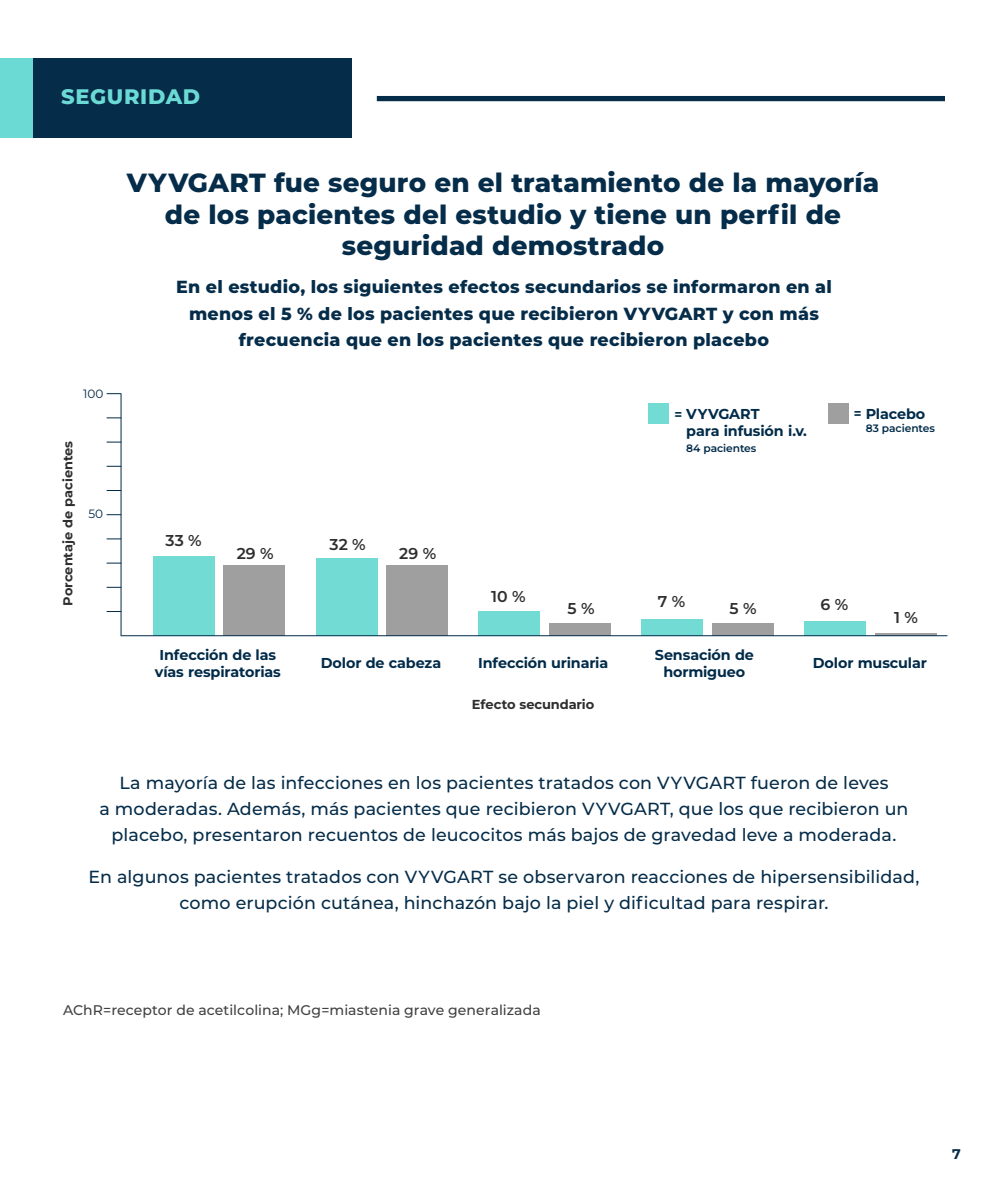
<style>
.page{position:relative;width:1008px;height:1197px;background:#fff}
.page>*{position:absolute;margin:0;border:0;box-sizing:border-box;transform-origin:0 0}
.H2_A{font:800 26.25px/31.5px "Montserrat";letter-spacing:.01em;color:#052c49;text-align:center}
.t1{font:800 21px "Montserrat";letter-spacing:.03em;color:#6bdad5}
._01_Body{font:500 17.5px/26.2px "Montserrat";letter-spacing:.005em;color:#052c49;text-align:center}
._01_Body-2{font:800 17.5px/26.2px "Montserrat";letter-spacing:.015em;color:#052c49;text-align:center}
.t2{font:600 15.75px "Montserrat";color:#2e2e2e}
.t3{font:700 14.35px/17.2px "Montserrat";letter-spacing:-.01em;color:#002b49;text-align:center}
._04_Footnotes{font:500 14px "Montserrat";letter-spacing:.005em;color:#414042}
.t4{font:700 14px "Montserrat";color:#052c49}
.t5{font:700 12.95px "Montserrat";letter-spacing:-.005em;color:#2e2e2e}
.t6{font:12.08px "Montserrat";color:#002b49}
.t7{font:600 10.67px "Montserrat";letter-spacing:-.005em;color:#002b49}
.s1{font-size:12.95px}
</style>
<div class="page">
<div style="left:377px;top:96px;width:568px;height:5px;background:#052c49"></div>
<div style="left:0;top:58px;width:33px;height:79px;background:#6bdad5"></div>
<div style="left:33px;top:58px;width:319px;height:79px;background:#052c49"></div>
<hr style="left:121px;top:394px;width:1px;height:242px;background:#002b49">
<svg style="left:107px;top:611px;width:14px;height:1px"></svg>
<svg style="left:107px;top:587px;width:14px;height:1px"></svg>
<svg style="left:107px;top:563px;width:14px;height:1px"></svg>
<svg style="left:107px;top:539px;width:14px;height:1px"></svg>
<svg style="left:107px;top:514px;width:14px;height:1px"></svg>
<svg style="left:107px;top:490px;width:14px;height:1px"></svg>
<svg style="left:107px;top:466px;width:14px;height:1px"></svg>
<svg style="left:107px;top:442px;width:14px;height:1px"></svg>
<svg style="left:107px;top:418px;width:14px;height:1px"></svg>
<svg style="left:107px;top:393px;width:14px;height:1px"></svg>
<div style="left:828px;top:403px;width:21px;height:21px;background:#9f9f9f"></div>
<div style="left:649px;top:403px;width:20px;height:21px;background:#71dbd4"></div>
<div style="left:153px;top:556px;width:61px;height:80px;background:#71dbd4"></div>
<div style="left:224px;top:566px;width:61px;height:70px;background:#9f9f9f"></div>
<div style="left:316px;top:558px;width:61px;height:78px;background:#71dbd4"></div>
<div style="left:387px;top:566px;width:61px;height:70px;background:#9f9f9f"></div>
<div style="left:479px;top:611px;width:61px;height:25px;background:#71dbd4"></div>
<div style="left:549px;top:623px;width:62px;height:13px;background:#9f9f9f"></div>
<div style="left:642px;top:619px;width:61px;height:17px;background:#71dbd4"></div>
<div style="left:712px;top:623px;width:61px;height:13px;background:#9f9f9f"></div>
<div style="left:805px;top:621px;width:61px;height:15px;background:#71dbd4"></div>
<hr style="left:875px;top:633px;width:61px;height:3px;background:#9f9f9f">
<hr style="left:121px;top:635px;width:826px;height:1px;background:#002b49">
<h2 class="t1" style="left:61px;top:81px;width:141px">SEGURIDAD</h2>
<p class="t6" style="left:83px;top:386px;width:22px">100</p>
<p class="t5" style="left:59px;top:606px;width:166px;rotate:-90deg">Porcentaje de pacientes</p>
<p class="t6" style="left:88px;top:506px;width:16px">50</p>
<p class="H2_A" style="left:127px;top:166px;width:754px">VYVGART fue seguro en el tratamiento de la mayoría de los pacientes del estudio y tiene un perfil de seguridad demostrado</p>
<p class="_01_Body-2" style="left:176px;top:273px;width:657px">En el estudio, los siguientes efectos secundarios se informaron en al menos el 5 % de los pacientes que recibieron VYVGART y con más frecuencia que en los pacientes que recibieron placebo</p>
<p class="t2" style="left:166px;top:529px;width:38px">33 %</p>
<p class="t2" style="left:330px;top:534px;width:38px">32 %</p>
<p class="t2" style="left:237px;top:543px;width:39px">29 %</p>
<p class="t2" style="left:399px;top:543px;width:39px">29 %</p>
<p class="t3" style="left:155px;top:646px;width:128px">Infección de las vías respiratorias</p>
<p class="t3" style="left:321px;top:654px;width:122px">Dolor de cabeza</p>
<p class="t2" style="left:491px;top:586px;width:36px">10 %</p>
<p class="t2" style="left:567px;top:598px;width:29px">5 %</p>
<p class="t3" style="left:686px;top:405px;width:122px;text-align:left;text-indent:-12px"><span class="s1">=</span> VYVGART<br>para infusión i.v.</p>
<p class="t7" style="left:686px;top:441px;width:72px">84 pacientes</p>
<p class="t3" style="left:854px;top:405px;width:73px"><span class="s1">=</span> Placebo</p>
<p class="t7" style="left:866px;top:421px;width:71px">83 pacientes</p>
<p class="t2" style="left:658px;top:591px;width:29px">7 %</p>
<p class="t2" style="left:729px;top:598px;width:29px">5 %</p>
<p class="t2" style="left:821px;top:594px;width:29px">6 %</p>
<p class="t2" style="left:894px;top:607px;width:25px">1 %</p>
<p class="t3" style="left:478px;top:654px;width:132px">Infección urinaria</p>
<p class="t3" style="left:655px;top:646px;width:100px">Sensación de hormigueo</p>
<p class="t3" style="left:813px;top:654px;width:116px">Dolor muscular</p>
<p class="t5" style="left:472px;top:696px;width:124px">Efecto secundario</p>
<p class="_01_Body" style="left:99px;top:769px;width:811px">La mayoría de las infecciones en los pacientes tratados con VYVGART fueron de leves<br>a moderadas. Además, más pacientes que recibieron VYVGART, que los que recibieron un placebo, presentaron recuentos de leucocitos más bajos de gravedad leve a moderada.</p>
<p class="_01_Body" style="left:89px;top:863px;width:832px">En algunos pacientes tratados con VYVGART se observaron reacciones de hipersensibilidad, como erupción cutánea, hinchazón bajo la piel y dificultad para respirar.</p>
<p class="_04_Footnotes" style="left:63px;top:1000px;width:479px">AChR=receptor de acetilcolina; MGg=miastenia grave generalizada</p>
<p class="t4" style="left:952px;top:1144px;width:10px">7</p>
</div>
